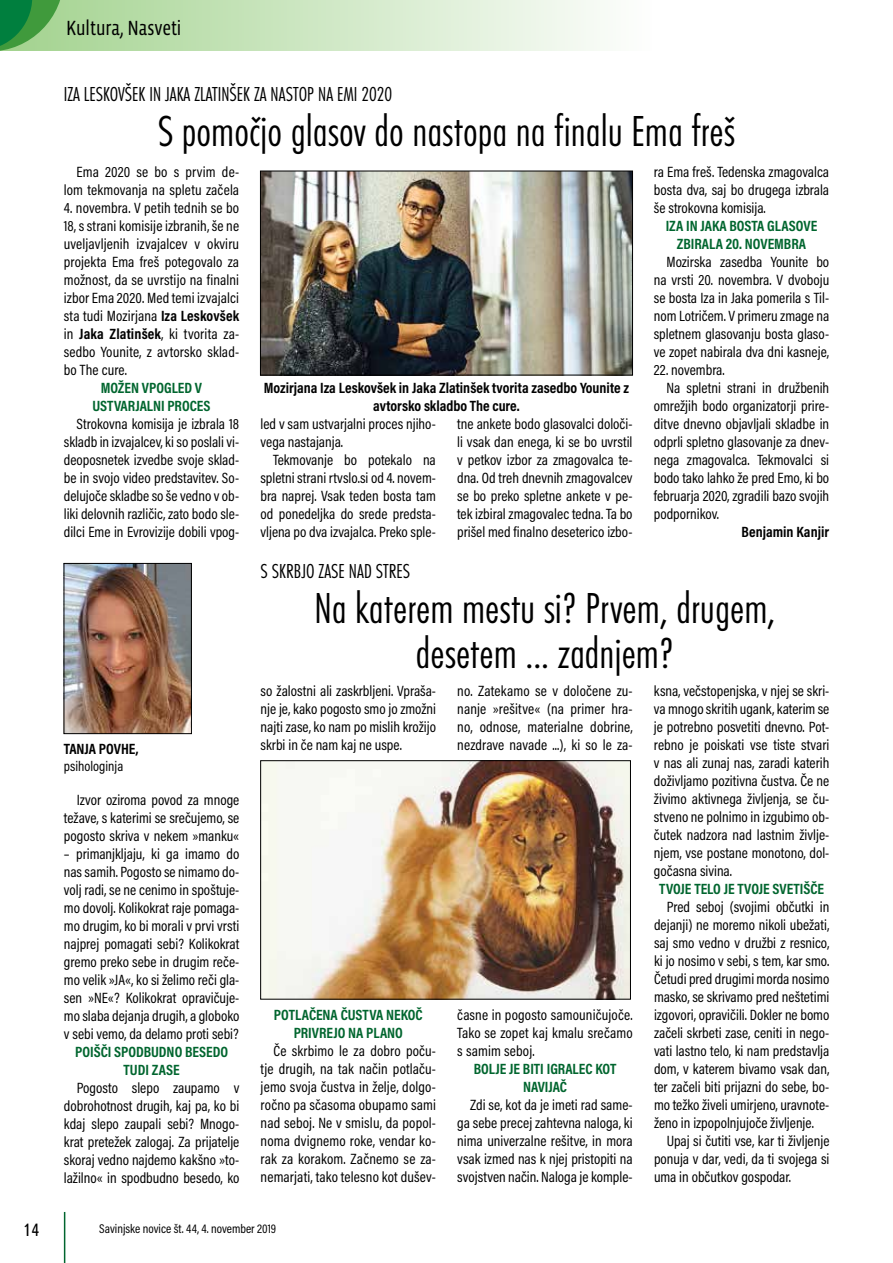
<style>
.page{position:relative;width:893px;height:1263px;background:#fff}
.page>*{position:absolute;margin:0;border:0;box-sizing:border-box;transform-origin:0 0}
.t1{font:45px/45px "Futura TEE Ligh Cond";color:#000;text-align:center}
.t2{font:21px "Futura TEE Ligh Cond";color:#000}
.t3{font:21px "Vista Sans Nar OTCE";color:#000}
.t4{font:18px "Ubuntu Condensed";color:#000}
.t5{font:15px/18px "Acumin Pro Cond";color:#000;text-align:justify}
.t6{font:700 15px/18px "Acumin Pro Cond";color:#00652e;text-align:center}
.t7{font:700 15px/18px "Acumin Pro Cond";color:#000;text-align:center}
.t8{font:14.25px "Acumin Pro Cond";color:#000}
.t9{font:12.75px "Acumin Pro Cond";color:#000}
.s1{font-weight:700}
</style>
<div class="page">
<div style="left:0;top:0;width:652px;height:51px;background:linear-gradient(to right,#a2d28e,#fefefd)"></div>
<hr style="left:64px;top:1212px;width:1px;height:51px;background:#00652e">
<svg style="left:0;top:0;width:64px;height:51px;background:#50a65b"></svg>
<img style="left:66px;top:565px;width:124px;height:167px">
<div style="left:64px;top:563px;width:128px;height:171px;border:1px solid #000"></div>
<img style="left:262px;top:762px;width:367px;height:235px">
<div style="left:260px;top:760px;width:371px;height:239px;border:1px solid #000"></div>
<img style="left:262px;top:173px;width:369px;height:200px">
<div style="left:260px;top:171px;width:373px;height:204px;border:1px solid #000"></div>
<h2 class="t3" style="left:66px;top:16px;width:117px">Kultura, Nasveti</h2>
<h2 class="t2" style="left:64px;top:82px;width:330px">IZA LESKOVŠEK IN JAKA ZLATINŠEK ZA NASTOP NA EMI 2020</h2>
<h1 class="t1" style="left:158px;top:108px;width:579px">S pomočjo glasov do nastopa na finalu Ema freš</h1>
<p class="t5" style="left:64px;top:162px;width:177px;text-align:right">Ema 2020 se bo s prvim de&shy;lom tekmovanja na spletu začela</p>
<p class="t5" style="left:64px;top:198px;width:177px">4. novembra. V petih tednih se bo 18, s strani komisije izbranih, še ne uveljavljenih izvajalcev v okviru projekta Ema freš potegovalo za možnost, da se uvrstijo na finalni izbor Ema 2020. Med temi izvajalci sta tudi Mozirjana <span class="s1">Iza Leskovšek </span>in <span class="s1">Jaka Zlatinšek</span>, ki tvorita za&shy;sedbo Younite, z avtorsko sklad&shy;bo The cure.</p>
<p class="t6" style="left:92px;top:378px;width:120px">MOŽEN VPOGLED V<br>USTVARJALNI PROCES</p>
<p class="t5" style="left:64px;top:414px;width:177px;text-indent:13px">Strokovna komisija je izbrala 18 skladb in izvajalcev, ki so poslali vi&shy;deoposnetek izvedbe svoje sklad&shy;be in svojo video predstavitev. So&shy;delujoče skladbe so še vedno v ob&shy;liki delovnih različic, zato bodo sle&shy;dilci Eme in Evrovizije dobili vpog-</p>
<p class="t5" style="left:260px;top:415px;width:177px">led v sam ustvarjalni proces njiho&shy;vega nastajanja.</p>
<p class="t7" style="left:264px;top:379px;width:367px">Mozirjana Iza Leskovšek in Jaka Zlatinšek tvorita zasedbo Younite z avtorsko skladbo The cure.</p>
<p class="t5" style="left:457px;top:415px;width:177px">tne ankete bodo glasovalci določi&shy;li vsak dan enega, ki se bo uvrstil v petkov izbor za zmagovalca te&shy;dna. Od treh dnevnih zmagovalcev se bo preko spletne ankete v pe&shy;tek izbiral zmagovalec tedna. Ta bo prišel med finalno deseterico izbo-</p>
<p class="t5" style="left:260px;top:451px;width:177px;text-indent:13px">Tekmovanje bo potekalo na spletni strani rtvslo.si od 4. novem&shy;bra naprej. Vsak teden bosta tam od ponedeljka do srede predsta&shy;vljena po dva izvajalca. Preko sple-</p>
<p class="t5" style="left:654px;top:162px;width:177px">ra Ema freš. Tedenska zmagovalca bosta dva, saj bo drugega izbrala še strokovna komisija.</p>
<p class="t6" style="left:666px;top:216px;width:153px">IZA IN JAKA BOSTA GLASOVE<br>ZBIRALA 20. NOVEMBRA</p>
<p class="t5" style="left:654px;top:252px;width:177px;text-indent:13px">Mozirska zasedba Younite bo na vrsti 20. novembra. V dvoboju se bosta Iza in Jaka pomerila s Til&shy;nom Lotričem. V primeru zmage na spletnem glasovanju bosta glaso&shy;ve zopet nabirala dva dni kasneje,</p>
<p class="t5" style="left:654px;top:360px;width:72px">22. novembra.</p>
<p class="t5" style="left:667px;top:378px;width:164px">Na spletni strani in družbenih</p>
<p class="t5" style="left:654px;top:396px;width:177px">omrežjih bodo organizatorji prire-</p>
<p class="t5" style="left:654px;top:414px;width:177px">ditve dnevno objavljali skladbe in</p>
<p class="t5" style="left:654px;top:432px;width:177px">odprli spletno glasovanje za dnev-</p>
<p class="t5" style="left:654px;top:450px;width:177px">nega zmagovalca. Tekmovalci si</p>
<p class="t5" style="left:654px;top:468px;width:177px">bodo tako lahko že pred Emo, ki bo</p>
<p class="t5" style="left:654px;top:486px;width:177px">februarja 2020, zgradili bazo svojih</p>
<p class="t5" style="left:654px;top:504px;width:67px">podpornikov.</p>
<p class="t7" style="left:742px;top:522px;width:89px">Benjamin Kanjir</p>
<p class="t7" style="left:64px;top:739px;width:76px">TANJA POVHE,</p>
<p class="t8" style="left:64px;top:757px;width:61px">psihologinja</p>
<p class="t5" style="left:64px;top:790px;width:177px;text-indent:13px">Izvor oziroma povod za mnoge težave, s katerimi se srečujemo, se pogosto skriva v nekem »manku«</p>
<p class="t5" style="left:64px;top:844px;width:177px">– primanjkljaju, ki ga imamo do nas samih. Pogosto se nimamo do&shy;volj radi, se ne cenimo in spoštuje&shy;mo dovolj. Kolikokrat raje pomaga&shy;mo drugim, ko bi morali v prvi vrsti najprej pomagati sebi? Kolikokrat gremo preko sebe in drugim reče&shy;mo velik »JA«, ko si želimo reči gla&shy;sen »NE«? Kolikokrat opravičuje&shy;mo slaba dejanja drugih, a globoko v sebi vemo, da delamo proti sebi?</p>
<p class="t6" style="left:75px;top:1042px;width:155px">POIŠČI SPODBUDNO BESEDO<br>TUDI ZASE</p>
<p class="t5" style="left:64px;top:1078px;width:177px;text-indent:13px">Pogosto slepo zaupamo v dobrohotnost drugih, kaj pa, ko bi kdaj slepo zaupali sebi? Mnogo&shy;krat pretežek zalogaj. Za prijatelje skoraj vedno najdemo kakšno »to&shy;lažilno« in spodbudno besedo, ko</p>
<h2 class="t2" style="left:261px;top:559px;width:151px">S SKRBJO ZASE NAD STRES</h2>
<h1 class="t1" style="left:314px;top:586px;width:463px">Na katerem mestu si? Prvem, drugem, desetem ... zadnjem?</h1>
<p class="t5" style="left:261px;top:682px;width:177px">so žalostni ali zaskrbljeni. Vpraša&shy;nje je, kako pogosto smo jo zmožni najti zase, ko nam po mislih krožijo skrbi in če nam kaj ne uspe.</p>
<p class="t6" style="left:274px;top:1006px;width:150px">POTLAČENA ČUSTVA NEKOČ<br>PRIVREJO NA PLANO</p>
<p class="t5" style="left:261px;top:1042px;width:177px;text-indent:13px">Če skrbimo le za dobro poču&shy;tje drugih, na tak način potlaču&shy;jemo svoja čustva in želje, dolgo&shy;ročno pa sčasoma obupamo sami nad seboj. Ne v smislu, da popol&shy;noma dvignemo roke, vendar ko&shy;rak za korakom. Začnemo se za&shy;nemarjati, tako telesno kot dušev-</p>
<p class="t5" style="left:457px;top:682px;width:177px">no. Zatekamo se v določene zu&shy;nanje »rešitve« (na primer hra&shy;no, odnose, materialne dobrine, nezdrave navade ...), ki so le za-</p>
<p class="t5" style="left:457px;top:1006px;width:177px">časne in pogosto samouničujoče.<br>Tako se zopet kaj kmalu srečamo s samim seboj.</p>
<p class="t6" style="left:474px;top:1060px;width:144px">BOLJE JE BITI IGRALEC KOT<br>NAVIJAČ</p>
<p class="t5" style="left:457px;top:1096px;width:177px;text-indent:13px">Zdi se, kot da je imeti rad same&shy;ga sebe precej zahtevna naloga, ki nima univerzalne rešitve, in mora vsak izmed nas k njej pristopiti na svojstven način. Naloga je komple-</p>
<p class="t5" style="left:654px;top:682px;width:177px">ksna, večstopenjska, v njej se skri&shy;va mnogo skritih ugank, katerim se je potrebno posvetiti dnevno. Pot&shy;rebno je poiskati vse tiste stvari v nas ali zunaj nas, zaradi katerih doživljamo pozitivna čustva. Če ne živimo aktivnega življenja, se ču&shy;stveno ne polnimo in izgubimo ob&shy;čutek nadzora nad lastnim življe&shy;njem, vse postane monotono, dol&shy;gočasna sivina.</p>
<p class="t6" style="left:659px;top:880px;width:166px">TVOJE TELO JE TVOJE SVETIŠČE</p>
<p class="t5" style="left:654px;top:898px;width:177px;text-indent:13px">Pred seboj (svojimi občutki in dejanji) ne moremo nikoli ubežati, saj smo vedno v družbi z resnico, ki jo nosimo v sebi, s tem, kar smo.<br>Četudi pred drugimi morda nosimo masko, se skrivamo pred neštetimi izgovori, opravičili. Dokler ne bomo začeli skrbeti zase, ceniti in nego&shy;vati lastno telo, ki nam predstavlja dom, v katerem bivamo vsak dan, ter začeli biti prijazni do sebe, bo&shy;mo težko živeli umirjeno, uravnote&shy;ženo in izpopolnjujoče življenje.</p>
<p class="t5" style="left:654px;top:1132px;width:177px;text-indent:13px">Upaj si čutiti vse, kar ti življenje ponuja v dar, vedi, da ti svojega si uma in občutkov gospodar.</p>
<p class="t4" style="left:24px;top:1219px;width:17px">14</p>
<p class="t9" style="left:99px;top:1221px;width:178px">Savinjske novice št. 44, 4. november 2019</p>
</div>
